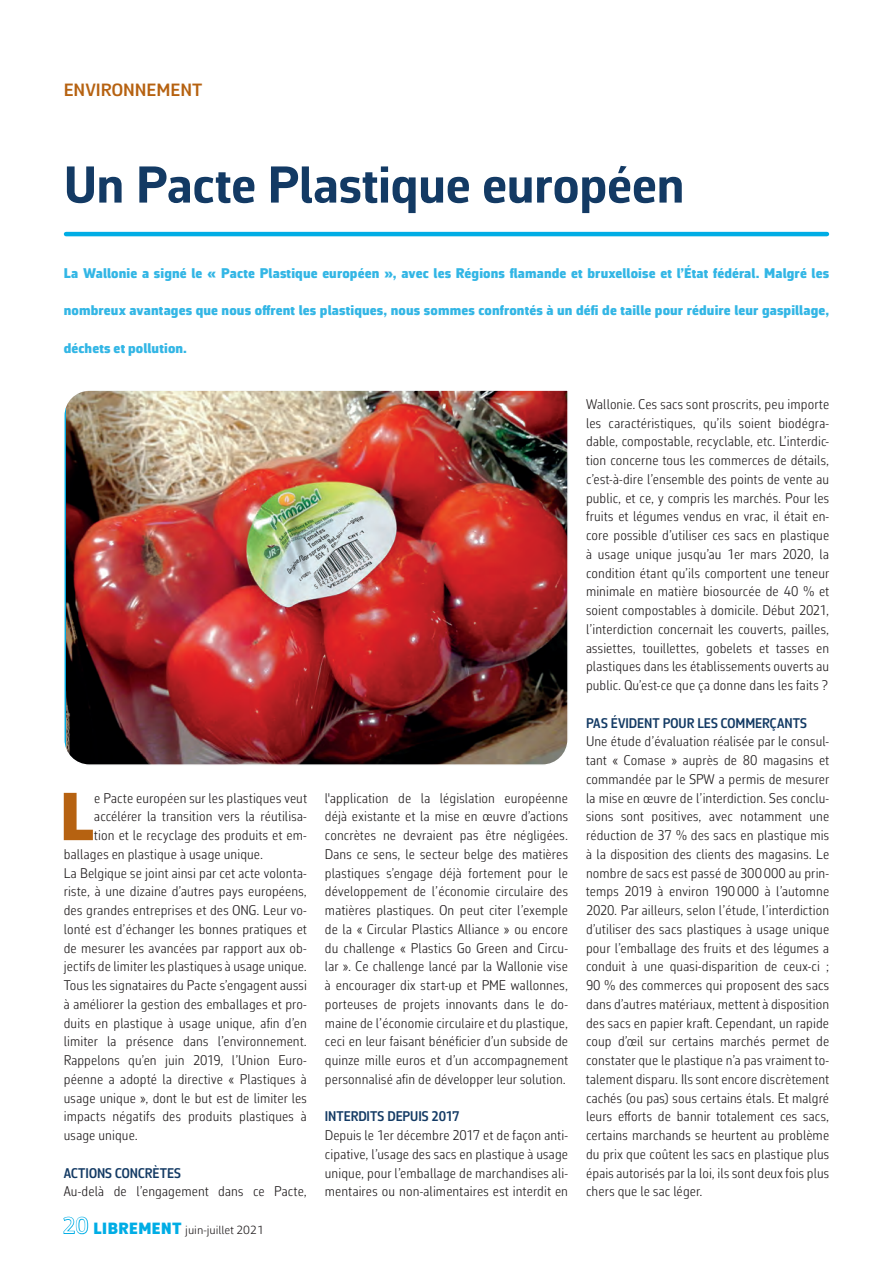
<style>
.page{position:relative;width:893px;height:1263px;background:#fff}
.page>*{position:absolute;margin:0;border:0;box-sizing:border-box;transform-origin:0 0}
.t1{font:900 68.7px "Corbeau Pro";color:#b66211}
.t2{font:700 52.5px "Corbeau Pro";letter-spacing:-.01em;color:#133a64}
.t3{font:600 18px "Corbeau Pro";color:#b66211}
.t4{font:300 14.25px/18.8px "Corbeau Con Pro";letter-spacing:.01em;color:#231f20;text-align:justify}
.t5{font:900 14.25px "Corbeau Pro";letter-spacing:.01em;color:#33b6e5}
.t6{font:600 14.25px "Corbeau Con Pro";color:#133a64}
.t7{font:300 12px "Corbeau Pro";color:#231f20}
.s1{font-weight:400;font-size:22.5px;color:#00ade5}
.s2{font-weight:900;font-size:16.5px;color:#00ade5}
</style>
<div class="page">
<hr style="left:66px;top:232px;width:761px;height:4px;background:#00ade5">
<img style="left:64px;top:390px;width:504px;height:375px">
<p class="t3" style="left:64px;top:78px;width:140px">ENVIRONNEMENT</p>
<h2 class="t2" style="left:64px;top:149px;width:622px">Un Pacte Plastique européen</h2>
<p class="t5" style="left:64px;top:263px;width:767px">La Wallonie a signé le « Pacte Plastique européen », avec les Régions flamande et bruxelloise et l’État fédéral. Malgré les</p>
<p class="t5" style="left:64px;top:301px;width:767px">nombreux avantages que nous offrent les plastiques, nous sommes confrontés à un défi de taille pour réduire leur gaspillage,</p>
<p class="t5" style="left:64px;top:338px;width:125px">déchets et pollution.</p>
<h1 class="t1" style="left:60px;top:771px;width:36px">L</h1>
<p class="t4" style="left:94px;top:788px;width:214px">e Pacte européen sur les plastiques veut</p>
<p class="t4" style="left:94px;top:807px;width:214px">accélérer la transition vers la réutilisa-</p>
<p class="t4" style="left:94px;top:826px;width:214px">tion et le recyclage des produits et em-</p>
<p class="t4" style="left:64px;top:844px;width:201px">ballages en plastique à usage unique.</p>
<p class="t4" style="left:64px;top:863px;width:245px">La Belgique se joint ainsi par cet acte volonta-</p>
<p class="t4" style="left:64px;top:882px;width:245px">riste, à une dizaine d’autres pays européens,</p>
<p class="t4" style="left:64px;top:901px;width:245px">des grandes entreprises et des ONG. Leur vo-</p>
<p class="t4" style="left:64px;top:919px;width:245px">lonté est d’échanger les bonnes pratiques et</p>
<p class="t4" style="left:64px;top:938px;width:245px">de mesurer les avancées par rapport aux ob-</p>
<p class="t4" style="left:64px;top:957px;width:245px">jectifs de limiter les plastiques à usage unique.</p>
<p class="t4" style="left:64px;top:976px;width:245px">Tous les signataires du Pacte s’engagent aussi</p>
<p class="t4" style="left:64px;top:994px;width:245px">à améliorer la gestion des emballages et pro-</p>
<p class="t4" style="left:64px;top:1013px;width:245px">duits en plastique à usage unique, afin d’en</p>
<p class="t4" style="left:64px;top:1032px;width:245px">limiter la présence dans l’environnement.</p>
<p class="t4" style="left:64px;top:1051px;width:245px">Rappelons qu’en juin 2019, l’Union Euro-</p>
<p class="t4" style="left:64px;top:1069px;width:245px">péenne a adopté la directive « Plastiques à</p>
<p class="t4" style="left:64px;top:1088px;width:245px">usage unique », dont le but est de limiter les</p>
<p class="t4" style="left:64px;top:1107px;width:245px">impacts négatifs des produits plastiques à</p>
<p class="t4" style="left:64px;top:1126px;width:76px">usage unique.</p>
<p class="t6" style="left:64px;top:1163px;width:119px">ACTIONS CONCRÈTES</p>
<p class="t4" style="left:64px;top:1182px;width:245px">Au-delà de l’engagement dans ce Pacte,</p>
<p class="t7" style="left:63px;top:1222px;width:203px"><span class="s1">20</span> <span class="s2">LIBREMENT</span> juin-juillet 2021</p>
<p class="t4" style="left:325px;top:788px;width:245px">l'application de la législation européenne déjà existante et la mise en œuvre d’actions concrètes ne devraient pas être négligées.<br>Dans ce sens, le secteur belge des matières plastiques s’engage déjà fortement pour le développement de l’économie circulaire des matières plastiques. On peut citer l’exemple de la « Circular Plastics Alliance » ou encore du challenge « Plastics Go Green and Circu&shy;lar ». Ce challenge lancé par la Wallonie vise à encourager dix start-up et PME wallonnes, porteuses de projets innovants dans le do&shy;maine de l’économie circulaire et du plastique, ceci en leur faisant bénéficier d’un subside de quinze mille euros et d’un accompagnement personnalisé afin de développer leur solution.</p>
<p class="t6" style="left:325px;top:1107px;width:136px">INTERDITS DEPUIS 2017</p>
<p class="t4" style="left:325px;top:1126px;width:245px">Depuis le 1er décembre 2017 et de façon anti&shy;cipative, l’usage des sacs en plastique à usage unique, pour l’emballage de marchandises ali&shy;mentaires ou non-alimentaires est interdit en</p>
<p class="t4" style="left:586px;top:394px;width:245px">Wallonie. Ces sacs sont proscrits, peu importe les caractéristiques, qu’ils soient biodégra&shy;dable, compostable, recyclable, etc. L’interdic&shy;tion concerne tous les commerces de détails, c’est-à-dire l’ensemble des points de vente au public, et ce, y compris les marchés. Pour les fruits et légumes vendus en vrac, il était en&shy;core possible d’utiliser ces sacs en plastique à usage unique jusqu’au 1er mars 2020, la condition étant qu’ils comportent une teneur minimale en matière biosourcée de 40 % et soient compostables à domicile. Début 2021, l’interdiction concernait les couverts, pailles, assiettes, touillettes, gobelets et tasses en plastiques dans les établissements ouverts au public. Qu’est-ce que ça donne dans les faits ?</p>
<p class="t6" style="left:586px;top:713px;width:222px">PAS ÉVIDENT POUR LES COMMERÇANTS</p>
<p class="t4" style="left:586px;top:732px;width:245px">Une étude d’évaluation réalisée par le consul&shy;tant « Comase » auprès de 80 magasins et commandée par le SPW a permis de mesurer la mise en œuvre de l’interdiction. Ses conclu&shy;sions sont positives, avec notamment une réduction de 37 % des sacs en plastique mis à la disposition des clients des magasins. Le nombre de sacs est passé de 300000 au prin&shy;temps 2019 à environ 190000 à l’automne 2020. Par ailleurs, selon l’étude, l’interdiction d’utiliser des sacs plastiques à usage unique pour l’emballage des fruits et des légumes a conduit à une quasi-disparition de ceux-ci ; 90 % des commerces qui proposent des sacs dans d’autres matériaux, mettent à disposition des sacs en papier kraft. Cependant, un rapide coup d’œil sur certains marchés permet de constater que le plastique n’a pas vraiment to&shy;talement disparu. Ils sont encore discrètement cachés (ou pas) sous certains étals. Et malgré leurs efforts de bannir totalement ces sacs, certains marchands se heurtent au problème du prix que coûtent les sacs en plastique plus épais autorisés par la loi, ils sont deux fois plus chers que le sac léger.</p>
</div>
